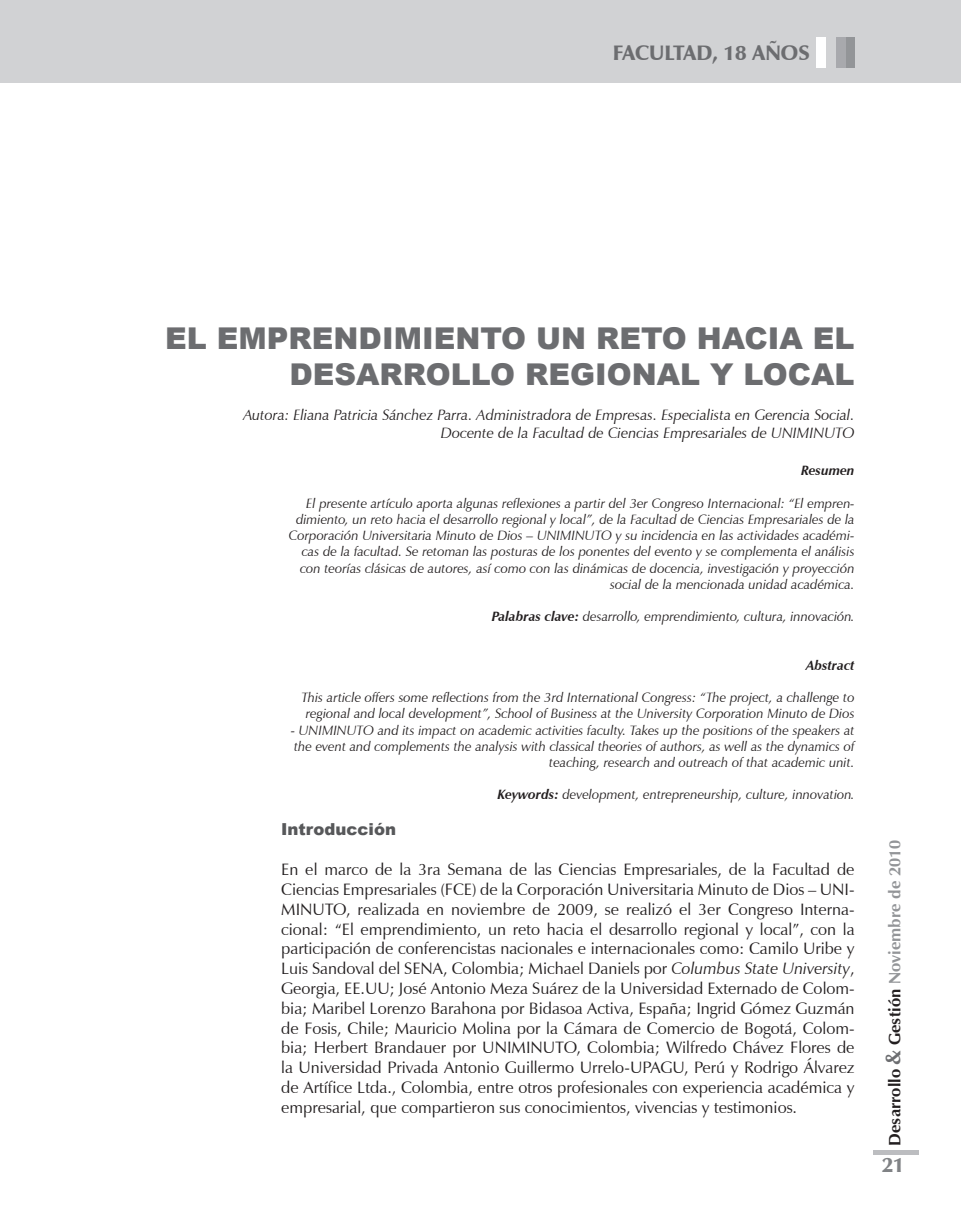
<style>
.page{position:relative;width:961px;height:1231px;background:#fff}
.page>*{position:absolute;margin:0;border:0;box-sizing:border-box;transform-origin:0 0}
.t1{font:900 30px/36px "Arial";color:#6c6d70;text-align:right}
.t2{font:900 21px "Zapf Humanist 601 BT";color:#6c6d70}
.t3{font:900 21px "Zapf Humanist 601 BT";color:#808285}
.t4{font:16.5px/19.8px "Zapf Humanist 601 BT";color:#231f20;text-align:justify}
.t5{font:700 16.5px "Zapf Humanist 601 BT";color:#231f20}
.t6{font:900 16.5px "Arial";color:#57585a}
.t7{font:italic 15px/18px "Zapf Humanist 601 BT";color:#231f20;text-align:right}
.t8{font:italic 13.5px/16.2px "Zapf Humanist 601 BT";color:#231f20;text-align:right}
.t9{font:italic 700 13.5px "Zapf Humanist 601 BT";color:#231f20}
.s1{font-weight:700}
.s2{font-style:italic}
.s3{font-size:21px;color:#6c6d70}
.s4{color:#939598}
</style>
<div class="page">
<div style="left:0;top:0;width:21px;height:83px;background:#d1d2d4"></div>
<div style="left:21px;top:0;width:940px;height:83px;background:#d1d2d4"></div>
<div style="left:845px;top:37px;width:10px;height:31px;background:#939598"></div>
<div style="left:835px;top:37px;width:10px;height:31px;background:#a8a9ad"></div>
<div style="left:816px;top:37px;width:10px;height:31px;background:#fff"></div>
<hr style="left:873px;top:1150px;width:45px;height:4px;background:#bcbdc0">
<h2 class="t2" style="left:613px;top:40px;width:198px">FACULTAD, 18 AÑOS</h2>
<h1 class="t1" style="left:165px;top:319px;width:691px">EL EMPRENDIMIENTO UN RETO HACIA EL<br>DESARROLLO REGIONAL Y LOCAL</h1>
<p class="t7" style="left:243px;top:405px;width:612px">Autora: Eliana Patricia Sánchez Parra. Administradora de Empresas. Especialista en Gerencia Social.<br>Docente de la Facultad de Ciencias Empresariales de UNIMINUTO</p>
<p class="t9" style="left:801px;top:462px;width:55px">Resumen</p>
<p class="t8" style="left:289px;top:495px;width:567px">El presente artículo aporta algunas reflexiones a partir del 3er Congreso Internacional: “El empren&shy;dimiento, un reto hacia el desarrollo regional y local”, de la Facultad de Ciencias Empresariales de la Corporación Universitaria Minuto de Dios – UNIMINUTO y su incidencia en las actividades académi&shy;cas de la facultad. Se retoman las posturas de los ponentes del evento y se complementa el análisis con teorías clásicas de autores, así como con las dinámicas de docencia, investigación y proyección social de la mencionada unidad académica.</p>
<p class="t8" style="left:491px;top:608px;width:364px"><span class="s1">Palabras clave:</span> desarrollo, emprendimiento, cultura, innovación.</p>
<p class="t9" style="left:806px;top:657px;width:50px">Abstract</p>
<p class="t8" style="left:301px;top:689px;width:555px;text-align:center">This article offers some reflections from the 3rd International Congress: “The project, a challenge to regional and local development”, School of Business at the University Corporation Minuto de Dios</p>
<p class="t8" style="left:291px;top:722px;width:565px">- UNIMINUTO and its impact on academic activities faculty. Takes up the positions of the speakers at the event and complements the analysis with classical theories of authors, as well as the dynamics of teaching, research and outreach of that academic unit.</p>
<p class="t8" style="left:497px;top:786px;width:359px"><span class="s1">Keywords:</span> development, entrepreneurship, culture, innovation.</p>
<p class="t6" style="left:281px;top:817px;width:116px">Introducción</p>
<p class="t4" style="left:281px;top:859px;width:575px">En el marco de la 3ra Semana de las Ciencias Empresariales, de la Facultad de Ciencias Empresariales (FCE) de la Corporación Universitaria Minuto de Dios – UNI-MINUTO, realizada en noviembre de 2009, se realizó el 3er Congreso Interna&shy;cional: “El emprendimiento, un reto hacia el desarrollo regional y local”, con la participación de conferencistas nacionales e internacionales como: Camilo Uribe y Luis Sandoval del SENA, Colombia; Michael Daniels por <span class="s2">Columbus State University</span>, Georgia, EE.UU; José Antonio Meza Suárez de la Universidad Externado de Colom&shy;bia; Maribel Lorenzo Barahona por Bidasoa Activa, España; Ingrid Gómez Guzmán de Fosis, Chile; Mauricio Molina por la Cámara de Comercio de Bogotá, Colom&shy;bia; Herbert Brandauer por UNIMINUTO, Colombia; Wilfredo Chávez Flores de la Universidad Privada Antonio Guillermo Urrelo-UPAGU, Perú y Rodrigo Álvarez de Artífice Ltda., Colombia, entre otros profesionales con experiencia académica y empresarial, que compartieron sus conocimientos, vivencias y testimonios.</p>
<p class="t5" style="left:884px;top:1145px;width:307px;rotate:-90deg">Desarrollo <span class="s3">&amp;</span> Gestión <span class="s4">Noviembre de 2010</span></p>
<h2 class="t3" style="left:881px;top:1151px;width:25px">21</h2>
</div>
